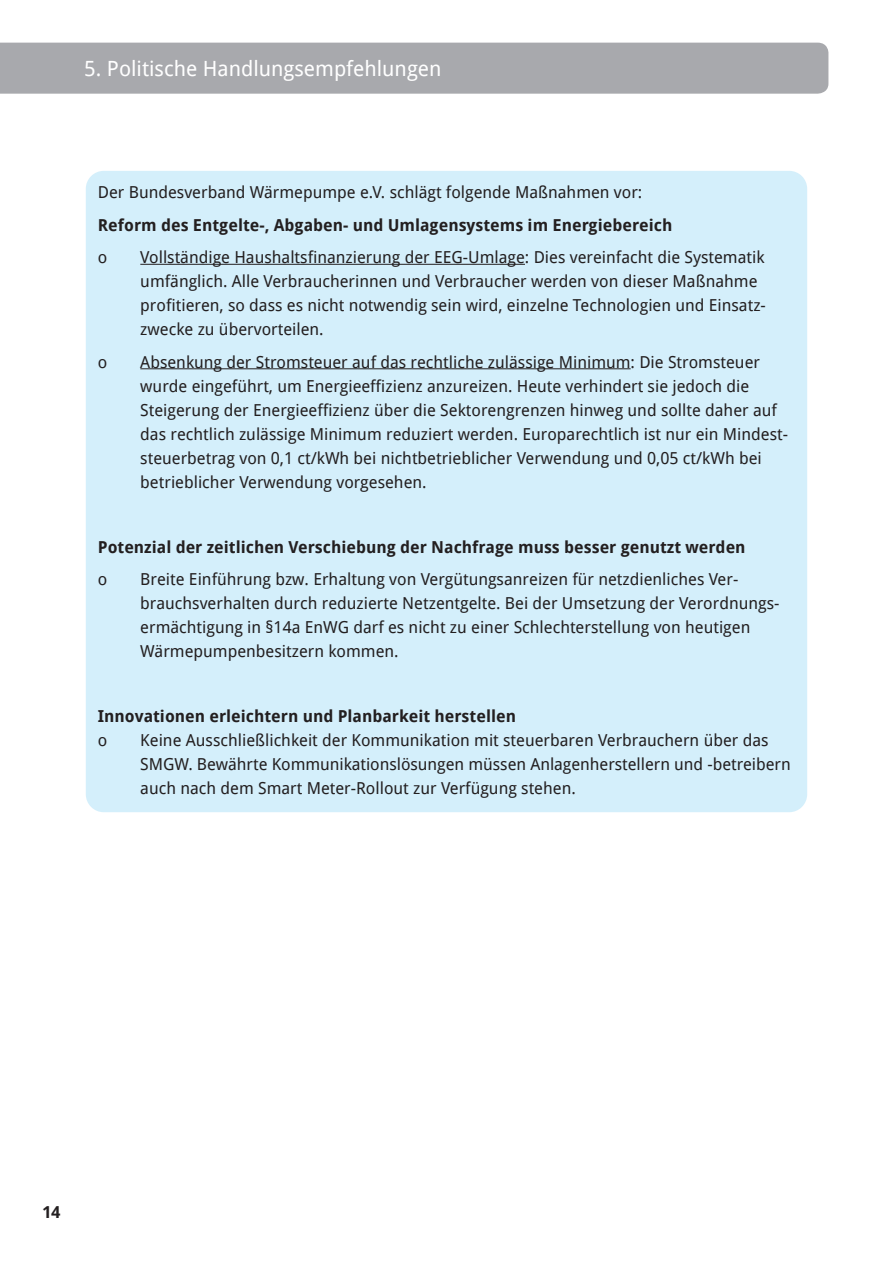
<style>
.page{position:relative;width:893px;height:1263px;background:#fff}
.page>*{position:absolute;margin:0;border:0;box-sizing:border-box;transform-origin:0 0}
.Numerierung{font:21px "Droid Sans";color:#fff}
.t1{font:16.5px/24px "Droid Sans";color:#231f20}
.t2{font:700 16.5px/24px "Droid Sans";color:#231f20}
.s1{font-weight:400}
</style>
<div class="page">
<div style="left:0;top:43px;width:828px;height:51px;background:#a8a9ad"></div>
<div style="left:86px;top:171px;width:721px;height:641px;background:#d4effb;border-radius:18px"></div>
<hr style="left:140px;top:264px;width:385px;height:1px;background:#231f20">
<hr style="left:140px;top:368px;width:491px;height:1px;background:#231f20">
<p class="Numerierung" style="left:84px;top:56px;width:359px">5. Politische Handlungsempfehlungen</p>
<p class="t1" style="left:98px;top:180px;width:546px">Der Bundesverband Wärmepumpe e.V. schlägt folgende Maßnahmen vor:</p>
<p class="t2" style="left:98px;top:213px;width:576px">Reform des Entgelte-, Abgaben- und Umlagensystems im Energiebereich</p>
<p class="t1" style="left:98px;top:245px;width:11px">o</p>
<p class="t1" style="left:140px;top:245px;width:626px">Vollständige Haushaltsfinanzierung der EEG-Umlage: Dies vereinfacht die Systematik umfänglich. Alle Verbraucherinnen und Verbraucher werden von dieser Maßnahme profitieren, so dass es nicht notwendig sein wird, einzelne Technologien und Einsatz&shy;zwecke zu übervorteilen.</p>
<p class="t1" style="left:98px;top:350px;width:11px">o</p>
<p class="t1" style="left:140px;top:350px;width:646px">Absenkung der Stromsteuer auf das rechtliche zulässige Minimum: Die Stromsteuer wurde eingeführt, um Energieeffizienz anzureizen. Heute verhindert sie jedoch die Steigerung der Energieeffizienz über die Sektorengrenzen hinweg und sollte daher auf das rechtlich zulässige Minimum reduziert werden. Europarechtlich ist nur ein Mindest&shy;steuerbetrag von 0,1 ct/kWh bei nichtbetrieblicher Verwendung und 0,05 ct/kWh bei betrieblicher Verwendung vorgesehen.</p>
<p class="t2" style="left:98px;top:535px;width:649px">Potenzial der zeitlichen Verschiebung der Nachfrage muss besser genutzt werden</p>
<p class="t1" style="left:98px;top:567px;width:11px">o</p>
<p class="t1" style="left:140px;top:567px;width:638px">Breite Einführung bzw. Erhaltung von Vergütungsanreizen für netzdienliches Ver&shy;brauchsverhalten durch reduzierte Netzentgelte. Bei der Umsetzung der Verordnungs&shy;ermächtigung in §14a EnWG darf es nicht zu einer Schlechterstellung von heutigen Wärmepumpenbesitzern kommen.</p>
<p class="t2" style="left:98px;top:704px;width:420px">Innovationen erleichtern und Planbarkeit herstellen <span class="s1">o</span></p>
<p class="t1" style="left:140px;top:728px;width:652px">Keine Ausschließlichkeit der Kommunikation mit steuerbaren Verbrauchern über das<br>SMGW. Bewährte Kommunikationslösungen müssen Anlagenherstellern und -betreibern auch nach dem Smart Meter-Rollout zur Verfügung stehen.</p>
<p class="t2" style="left:43px;top:1200px;width:20px">14</p>
</div>
